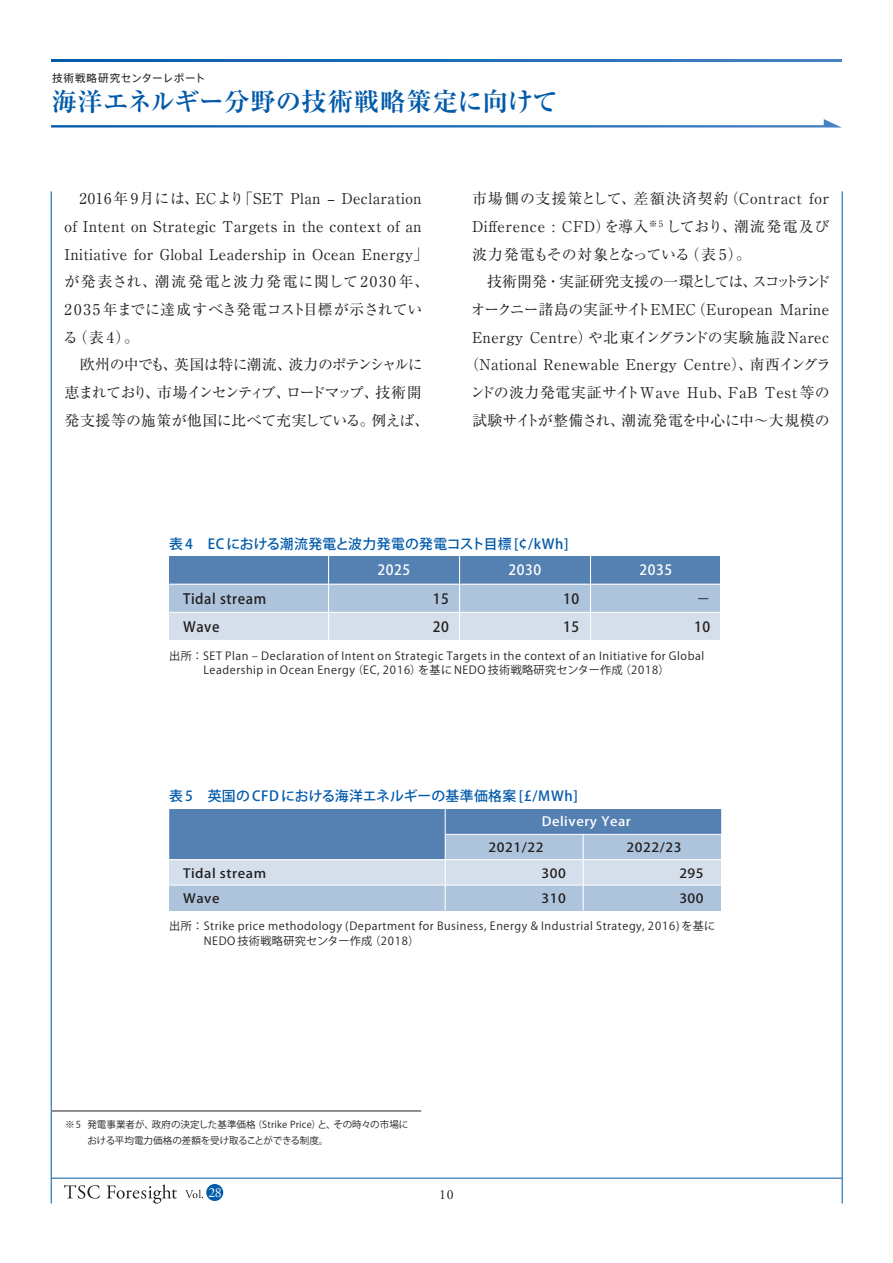
<style>
.page{position:relative;width:893px;height:1263px;background:#fff}
.page>*{position:absolute;margin:0;border:0;box-sizing:border-box;transform-origin:0 0}
.t1{font:700 25.5px "Ryumin Pro";letter-spacing:.005em;color:#015aaa}
.t2{font:14.85px/27.6px "Ryumin Pro";letter-spacing:.02em;color:#231f20}
.t3{font:14.85px "Ryumin Pro";letter-spacing:.04em;color:#231f20}
.t4{font:14.85px "Ryumin Pro";letter-spacing:-.025em;color:#231f20}
.t5{font:14.85px "Ryumin Pro";letter-spacing:-.03em;color:#231f20}
.t6{font:500 14.1px/28.2px "Koz Go Pr 6 N";letter-spacing:.04em;color:#231f20}
.t7{font:500 14.1px "Koz Go Pr 6 N";letter-spacing:.04em;color:#fff}
.t8{font:14.1px "Koz Go Pr 6 N";color:#231f20}
.t9{font:500 13.8px "Koz Go Pr 6 N";letter-spacing:.02em;color:#015aaa}
.t10{font:13.8px "Adobe Garamond Pro";color:#fff}
.t11{font:13.8px "Adobe Garamond Pro";color:#231f20}
.t12{font:500 12.6px/25.3px "Koz Go Pr 6 N";letter-spacing:.04em;color:#231f20;scale:1.09 1}
.t13{font:500 12.6px "Koz Go Pr 6 N";letter-spacing:.04em;color:#fff;scale:1.09 1}
.t14{font:11.1px/14.9px "Koz Go Pr 6 N";letter-spacing:.05em;color:#231f20;text-align:center}
.t15{font:10.65px "Axis Std";letter-spacing:.04em;color:#231f20}
.t16{font:9.6px/15.9px "Koz Go Pr 6 N";color:#231f20}
</style>
<div class="page">
<hr style="left:52px;top:1111px;width:369px;height:1px;background:#231f20">
<div style="left:169px;top:612px;width:550px;height:28px;background:#d5dfeb"></div>
<div style="left:169px;top:556px;width:550px;height:28px;background:#5580b2"></div>
<div style="left:169px;top:584px;width:550px;height:28px;background:#aec4dc"></div>
<hr style="left:328px;top:556px;width:1px;height:84px;background:#fff">
<hr style="left:459px;top:556px;width:1px;height:84px;background:#fff">
<hr style="left:590px;top:556px;width:1px;height:84px;background:#fff">
<hr style="left:169px;top:612px;width:550px;height:1px;background:#fff">
<hr style="left:169px;top:584px;width:550px;height:1px;background:#fff">
<div style="left:169px;top:809px;width:552px;height:50px;background:#5580b2"></div>
<div style="left:445px;top:834px;width:276px;height:26px;background:#aec4dc"></div>
<div style="left:169px;top:860px;width:552px;height:25px;background:#d5dfeb"></div>
<div style="left:169px;top:885px;width:552px;height:25px;background:#aec4dc"></div>
<hr style="left:583px;top:834px;width:1px;height:76px;background:#fff">
<hr style="left:445px;top:809px;width:1px;height:101px;background:#fff">
<hr style="left:169px;top:859px;width:552px;height:1px;background:#fff">
<hr style="left:169px;top:884px;width:552px;height:1px;background:#fff">
<hr style="left:445px;top:834px;width:276px;height:1px;background:#fff">
<svg style="left:51px;top:119px;width:791px;height:9px"></svg>
<svg style="left:51px;top:60px;width:791px;height:2px;background:#226db6"></svg>
<hr style="left:51px;top:191px;width:1px;height:1012px;background:#015aaa">
<hr style="left:842px;top:191px;width:1px;height:1012px;background:#015aaa">
<hr style="left:51px;top:1178px;width:791px;height:1px;background:#015aaa">
<div style="left:206px;top:1184px;width:17px;height:17px;background:#015aaa;border-radius:50%"></div>
<svg style="left:185px;top:1190px;width:18px;height:8px"></svg>
<svg style="left:64px;top:1185px;width:36px;height:14px"></svg>
<svg style="left:107px;top:1184px;width:70px;height:19px"></svg>
<p class="t15" style="left:52px;top:70px;width:155px">技術戦略研究センターレポート</p>
<h1 class="t1" style="left:51px;top:81px;width:508px">海洋エネルギー分野の技術戦略策定に向けて</h1>
<p class="t2" style="left:63px;top:184px;width:368px">　2016年 9月には、ECより「SET Plan – Declaration of Intent on Strategic Targets in the context of an Initiative for Global Leadership in Ocean Energy」が発表され、潮流発電と波力発電に関して2030年、2035 年までに達成すべき発電コスト目標が示されている（表 4）。<br>　欧州の中でも、英国は特に潮流、波力のポテンシャルに恵まれており、市場インセンティブ、ロードマップ、技術開発支援等の施策が他国に比べて充実している。例えば、</p>
<p class="t3" style="left:472px;top:187px;width:359px">市場側の支援策として、差額決済契約（Contract for</p>
<p class="t3" style="left:472px;top:215px;width:359px">Difference : CFD）を導入<sup>※5</sup> しており、潮流発電及び</p>
<p class="t5" style="left:472px;top:242px;width:281px">波力発電もその対象となっている（表 5）。</p>
<p class="t4" style="left:472px;top:270px;width:360px">　技術開発・実証研究支援の一環としては、スコットランド</p>
<p class="t2" style="left:471px;top:295px;width:360px">オークニー諸島の実証サイトEMEC（European Marine</p>
<p class="t2" style="left:472px;top:322px;width:359px">Energy Centre）や北東イングランドの実験施設Narec</p>
<p class="t2" style="left:465px;top:350px;width:368px">（National Renewable Energy Centre）、南西イングラ</p>
<p class="t3" style="left:470px;top:381px;width:361px">ンドの波力発電実証サイトWave Hub、FaB Test 等の</p>
<p class="t2" style="left:472px;top:405px;width:359px">試験サイトが整備され、潮流発電を中心に中～大規模の</p>
<p class="t9" style="left:169px;top:536px;width:401px">表 4　EC における潮流発電と波力発電の発電コスト目標 [￠/kWh]</p>
<p class="t7" style="left:377px;top:562px;width:34px">2025</p>
<p class="t7" style="left:508px;top:562px;width:34px">2030</p>
<p class="t7" style="left:639px;top:562px;width:34px">2035</p>
<p class="t6" style="left:183px;top:585px;width:85px">Tidal stream<br>Wave</p>
<p class="t6" style="left:563px;top:585px;width:18px">10<br>15</p>
<p class="t6" style="left:433px;top:585px;width:18px">15<br>20</p>
<p class="t8" style="left:696px;top:591px;width:15px">－</p>
<p class="t6" style="left:694px;top:613px;width:18px">10</p>
<p class="t14" style="left:169px;top:648px;width:536px">出所：SET Plan – Declaration of Intent on Strategic Targets in the context of an Initiative for Global<br>Leadership in Ocean Energy（EC, 2016）を基に NEDO 技術戦略研究センター作成（2018）</p>
<p class="t9" style="left:169px;top:788px;width:410px">表 5　英国の CFD における海洋エネルギーの基準価格案 [£/MWh]</p>
<p class="t13" style="left:542px;top:814px;width:83px">Delivery Year</p>
<p class="t12" style="left:489px;top:835px;width:52px">2021/22</p>
<p class="t12" style="left:627px;top:835px;width:52px">2022/23</p>
<p class="t12" style="left:183px;top:861px;width:78px">Tidal stream<br>Wave</p>
<p class="t12" style="left:541px;top:861px;width:24px">300<br>310</p>
<p class="t12" style="left:679px;top:861px;width:24px">295<br>300</p>
<p class="t14" style="left:204px;top:919px;width:513px;text-align:left;text-indent:-35px">出所：Strike price methodology (Department for Business, Energy &amp; Industrial Strategy, 2016) を基に<br>NEDO 技術戦略研究センター作成（2018）</p>
<p class="t16" style="left:87px;top:1116px;width:323px;text-indent:-32px">　※ 5 発電事業者が、政府の決定した基準価格（Strike Price）と、その時々の市場における平均電力価格の差額を受け取ることができる制度。</p>
<p class="t10" style="left:208px;top:1184px;width:15px">28</p>
<p class="t11" style="left:439px;top:1186px;width:16px">10</p>
</div>
